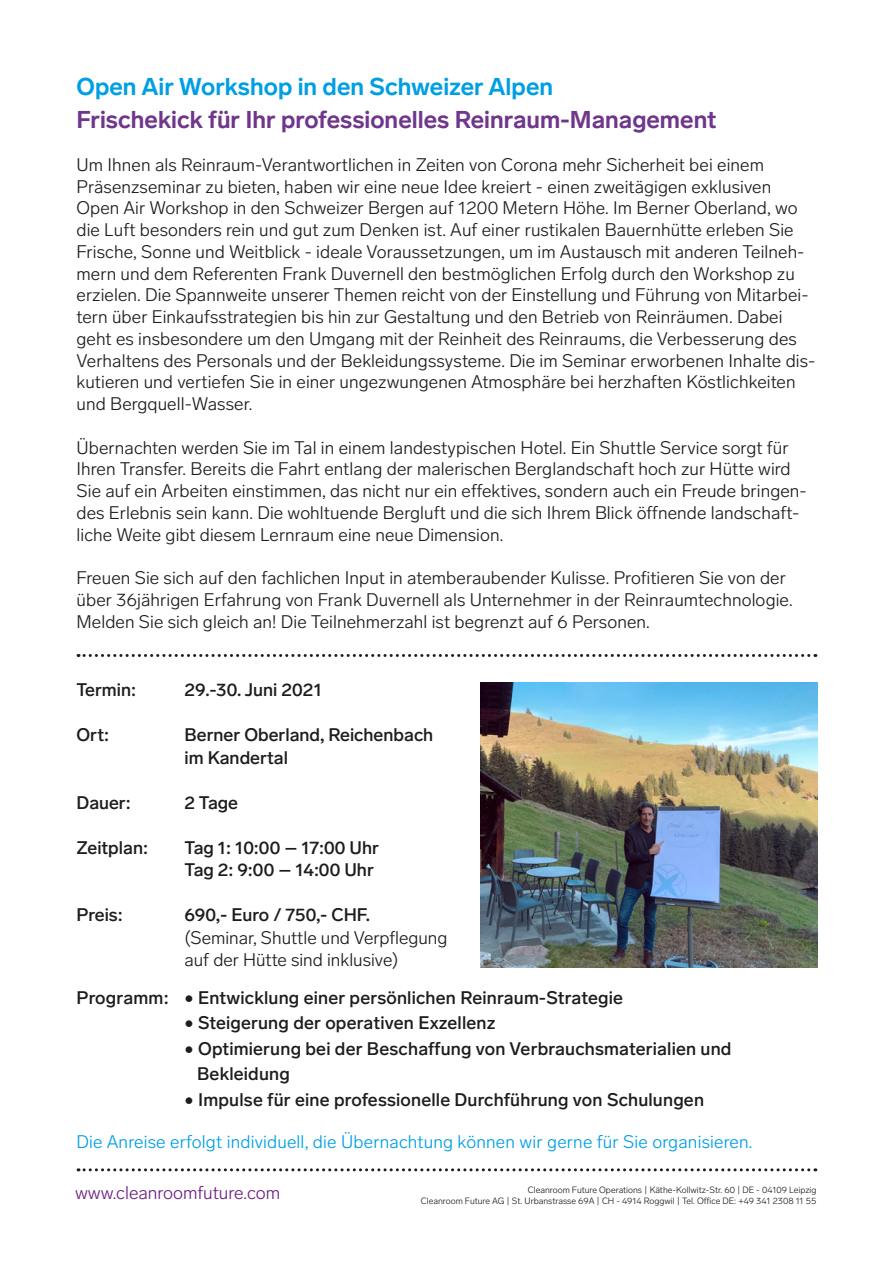
<style>
.page{position:relative;width:893px;height:1263px;background:#fff}
.page>*{position:absolute;margin:0;border:0;box-sizing:border-box;transform-origin:0 0}
.t1{font:700 24px "Surprise Lab";color:#6f368c}
.t2{font:700 24px "Surprise Lab";color:#009fe3}
.t3{font:300 18.15px "Surprise Lab";color:#702383}
.t4{font:300 18px/21.8px "Surprise Lab";letter-spacing:.005em;color:#1d1d1b}
.t5{font:500 18px/22.5px "Surprise Lab";letter-spacing:.01em;color:#1d1d1b}
.t6{font:300 18px "Surprise Lab";letter-spacing:.01em;color:#009fe3}
.t7{font:300 9px "Surprise Lab";color:#1d1d1b}
</style>
<div class="page">
<img style="left:480px;top:683px;width:337px;height:285px">
<svg style="left:78px;top:1168px;width:738px;height:3px"></svg>
<svg style="left:78px;top:654px;width:738px;height:3px"></svg>
<h1 class="t2" style="left:77px;top:72px;width:478px">Open Air Workshop in den Schweizer Alpen</h1>
<h1 class="t1" style="left:77px;top:105px;width:641px">Frischekick für Ihr professionelles Reinraum-Management</h1>
<p class="t4" style="left:77px;top:154px;width:740px">Um Ihnen als Reinraum-Verantwortlichen in Zeiten von Corona mehr Sicherheit bei einem Präsenzseminar zu bieten, haben wir eine neue Idee kreiert - einen zweitägigen exklusiven Open Air Workshop in den Schweizer Bergen auf 1200 Metern Höhe. Im Berner Oberland, wo die Luft besonders rein und gut zum Denken ist. Auf einer rustikalen Bauernhütte erleben Sie Frische, Sonne und Weitblick - ideale Voraussetzungen, um im Austausch mit anderen Teilneh&shy;mern und dem Referenten Frank Duvernell den bestmöglichen Erfolg durch den Workshop zu erzielen. Die Spannweite unserer Themen reicht von der Einstellung und Führung von Mitarbei&shy;tern über Einkaufsstrategien bis hin zur Gestaltung und den Betrieb von Reinräumen. Dabei geht es insbesondere um den Umgang mit der Reinheit des Reinraums, die Verbesserung des Verhaltens des Personals und der Bekleidungssysteme. Die im Seminar erworbenen Inhalte dis&shy;kutieren und vertiefen Sie in einer ungezwungenen Atmosphäre bei herzhaften Köstlichkeiten und Bergquell-Wasser.</p>
<p class="t4" style="left:77px;top:436px;width:732px">Übernachten werden Sie im Tal in einem landestypischen Hotel. Ein Shuttle Service sorgt für Ihren Transfer. Bereits die Fahrt entlang der malerischen Berglandschaft hoch zur Hütte wird Sie auf ein Arbeiten einstimmen, das nicht nur ein effektives, sondern auch ein Freude bringen&shy;des Erlebnis sein kann. Die wohltuende Bergluft und die sich Ihrem Blick öffnende landschaft&shy;liche Weite gibt diesem Lernraum eine neue Dimension.</p>
<p class="t4" style="left:77px;top:567px;width:718px">Freuen Sie sich auf den fachlichen Input in atemberaubender Kulisse. Profitieren Sie von der über 36jährigen Erfahrung von Frank Duvernell als Unternehmer in der Reinraumtechnologie.<br>Melden Sie sich gleich an! Die Teilnehmerzahl ist begrenzt auf 6 Personen.</p>
<p class="t5" style="left:77px;top:679px;width:61px">Termin:</p>
<p class="t5" style="left:185px;top:679px;width:139px">29.-30. Juni 2021</p>
<p class="t5" style="left:77px;top:724px;width:34px">Ort:</p>
<p class="t5" style="left:185px;top:724px;width:250px">Berner Oberland, Reichenbach im Kandertal</p>
<p class="t5" style="left:77px;top:791px;width:56px">Dauer:</p>
<p class="t5" style="left:185px;top:791px;width:55px">2 Tage</p>
<p class="t5" style="left:77px;top:836px;width:73px">Zeitplan:</p>
<p class="t5" style="left:185px;top:836px;width:196px">Tag 1: 10:00 – 17:00 Uhr<br>Tag 2: 9:00 – 14:00 Uhr</p>
<p class="t5" style="left:77px;top:904px;width:48px">Preis:</p>
<p class="t5" style="left:185px;top:904px;width:187px">690,- Euro / 750,- CHF.</p>
<p class="t4" style="left:185px;top:926px;width:264px;line-height:22.5px">(Seminar, Shuttle und Verpflegung auf der Hütte sind inklusive)</p>
<p class="t5" style="left:77px;top:986px;width:548px">Programm: • Entwicklung einer persönlichen Reinraum-Strategie</p>
<p class="t5" style="left:185px;top:1012px;width:313px">• Steigerung der operativen Exzellenz</p>
<p class="t5" style="left:197px;top:1036px;width:536px;line-height:25.5px;text-indent:-13px">• Optimierung bei der Beschaffung von Verbrauchsmaterialien und<br>Bekleidung</p>
<p class="t5" style="left:185px;top:1088px;width:521px">• Impulse für eine professionelle Durchführung von Schulungen</p>
<p class="t6" style="left:77px;top:1131px;width:678px">Die Anreise erfolgt individuell, die Übernachtung können wir gerne für Sie organisieren.</p>
<p class="t7" style="left:528px;top:1185px;width:290px">Cleanroom Future Operations | Käthe-Kollwitz-Str. 60 | DE - 04109 Leipzig</p>
<p class="t3" style="left:75px;top:1182px;width:207px">www.cleanroomfuture.com</p>
<p class="t7" style="left:421px;top:1195px;width:397px">Cleanroom Future AG | St. Urbanstrasse 69A | CH - 4914 Roggwil | Tel. Office DE: +49 341 2308 11 55</p>
</div>
